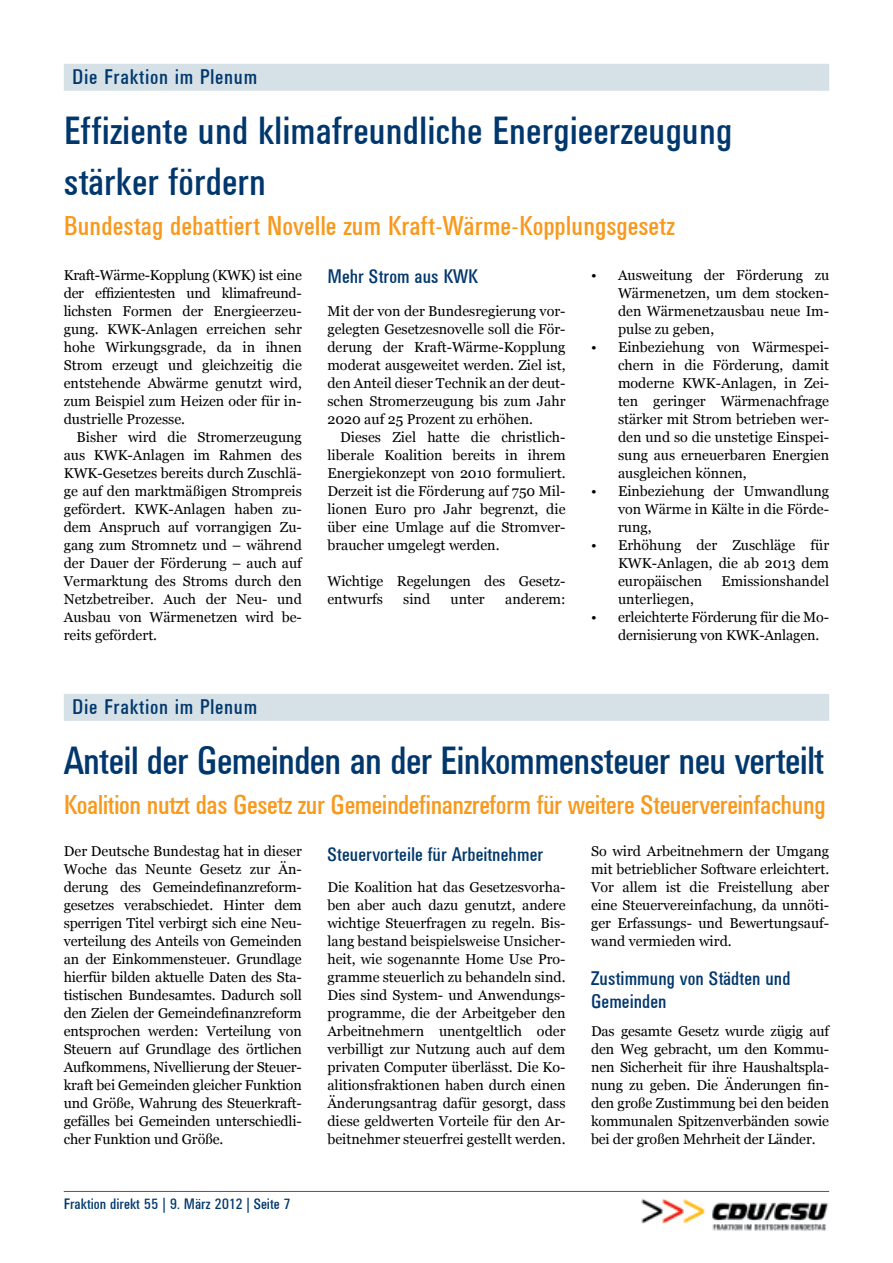
<style>
.page{position:relative;width:893px;height:1263px;background:#fff}
.page>*{position:absolute;margin:0;border:0;box-sizing:border-box;transform-origin:0 0}
.t1{font:39px/51px "Univers Condensed BSK";color:#00376d}
.t2{font:39px "Univers Condensed BSK";letter-spacing:-.02em;color:#00376d}
.t3{font:27px "Univers Condensed BSK";letter-spacing:-.015em;color:#f8991d}
.t4{font:21px "Univers Condensed BSK";letter-spacing:.03em;color:#00376d}
.t5{font:19.5px/22.5px "Univers Condensed BSK";color:#00376d}
.t6{font:15px "Univers Condensed BSK";color:#00376d}
.t7{font:14.25px/18px "Georgia";color:#000;text-align:justify}
</style>
<div class="page">
<img style="left:641px;top:1198px;width:188px;height:33px">
<hr style="left:64px;top:1191px;width:765px;height:1px;background:#58595b">
<div style="left:64px;top:64px;width:765px;height:27px;background:#d6e1e7"></div>
<div style="left:64px;top:694px;width:765px;height:27px;background:#d6e1e7"></div>
<h3 class="t4" style="left:72px;top:66px;width:186px">Die Fraktion im Plenum</h3>
<h1 class="t1" style="left:64px;top:106px;width:670px">Effiziente und klimafreundliche Energieerzeugung stärker fördern</h1>
<h2 class="t3" style="left:64px;top:211px;width:612px">Bundestag debattiert Novelle zum Kraft-Wärme-Kopplungsgesetz</h2>
<p class="t7" style="left:64px;top:266px;width:240px">Kraft-Wärme-Kopplung (KWK) ist eine der effizientesten und klimafreund&shy;lichsten Formen der Energieerzeu&shy;gung. KWK-Anlagen erreichen sehr hohe Wirkungsgrade, da in ihnen Strom erzeugt und gleichzeitig die entstehende Abwärme genutzt wird, zum Beispiel zum Heizen oder für in&shy;dustrielle Prozesse.</p>
<p class="t7" style="left:64px;top:428px;width:240px;text-indent:13px">Bisher wird die Stromerzeugung aus KWK-Anlagen im Rahmen des KWK-Gesetzes bereits durch Zuschlä&shy;ge auf den marktmäßigen Strompreis gefördert. KWK-Anlagen haben zu&shy;dem Anspruch auf vorrangigen Zu&shy;gang zum Stromnetz und – während der Dauer der Förderung – auch auf Vermarktung des Stroms durch den Netzbetreiber. Auch der Neu- und Ausbau von Wärmenetzen wird be&shy;reits gefördert.</p>
<h3 class="t5" style="left:327px;top:265px;width:152px">Mehr Strom aus KWK</h3>
<p class="t7" style="left:327px;top:302px;width:240px">Mit der von der Bundesregierung vor&shy;gelegten Gesetzesnovelle soll die För&shy;derung der Kraft-Wärme-Kopplung moderat ausgeweitet werden. Ziel ist, den Anteil dieser Technik an der deut&shy;schen Stromerzeugung bis zum Jahr 2020 auf 25 Prozent zu erhöhen.</p>
<p class="t7" style="left:327px;top:428px;width:240px;text-indent:13px">Dieses Ziel hatte die christlich&shy;liberale Koalition bereits in ihrem Energiekonzept von 2010 formuliert.<br>Derzeit ist die Förderung auf 750 Mil&shy;lionen Euro pro Jahr begrenzt, die über eine Umlage auf die Stromver&shy;braucher umgelegt werden.</p>
<p class="t7" style="left:327px;top:572px;width:240px">Wichtige Regelungen des Gesetz&shy;entwurfs</p>
<p class="t7" style="left:403px;top:590px;width:28px">sind</p>
<p class="t7" style="left:451px;top:590px;width:36px">unter</p>
<p class="t7" style="left:505px;top:590px;width:62px">anderem:</p>
<p class="t7" style="left:618px;top:266px;width:213px;text-indent:-27px">• Ausweitung der Förderung zu Wärmenetzen, um dem stocken&shy;den Wärmenetzausbau neue Im&shy;pulse zu geben,</p>
<p class="t7" style="left:618px;top:338px;width:213px;text-indent:-27px">• Einbeziehung von Wärmespei&shy;chern in die Förderung, damit moderne KWK-Anlagen, in Zei&shy;ten geringer Wärmenachfrage stärker mit Strom betrieben wer&shy;den und so die unstetige Einspei&shy;sung aus erneuerbaren Energien ausgleichen können,</p>
<p class="t7" style="left:618px;top:482px;width:213px;text-indent:-27px">• Einbeziehung der Umwandlung von Wärme in Kälte in die Förde&shy;rung,</p>
<p class="t7" style="left:618px;top:536px;width:213px;text-indent:-27px">• Erhöhung der Zuschläge für KWK-Anlagen, die ab 2013 dem europäischen</p>
<p class="t7" style="left:721px;top:572px;width:109px">Emissionshandel</p>
<p class="t7" style="left:618px;top:590px;width:77px">unterliegen,</p>
<p class="t7" style="left:618px;top:608px;width:213px;text-indent:-27px">• erleichterte Förderung für die Mo&shy;dernisierung von KWK-Anlagen.</p>
<h3 class="t4" style="left:72px;top:696px;width:186px">Die Fraktion im Plenum</h3>
<h1 class="t2" style="left:64px;top:739px;width:762px">Anteil der Gemeinden an der Einkommensteuer neu verteilt</h1>
<h2 class="t3" style="left:64px;top:790px;width:763px">Koalition nutzt das Gesetz zur Gemeindefinanzreform für weitere Steuervereinfachung</h2>
<h3 class="t5" style="left:327px;top:843px;width:217px">Steuervorteile für Arbeitnehmer</h3>
<p class="t7" style="left:327px;top:878px;width:240px">Die Koalition hat das Gesetzesvorha&shy;ben aber auch dazu genutzt, andere wichtige Steuerfragen zu regeln. Bis&shy;lang bestand beispielsweise Unsicher&shy;heit, wie sogenannte Home Use Pro&shy;gramme steuerlich zu behandeln sind.<br>Dies sind System- und Anwendungs&shy;programme, die der Arbeitgeber den Arbeitnehmern unentgeltlich oder verbilligt zur Nutzung auch auf dem privaten Computer überlässt. Die Ko&shy;alitionsfraktionen haben durch einen Änderungsantrag dafür gesorgt, dass diese geldwerten Vorteile für den Ar&shy;beitnehmer steuerfrei gestellt werden.</p>
<p class="t7" style="left:591px;top:842px;width:240px">So wird Arbeitnehmern der Umgang mit betrieblicher Software erleichtert.<br>Vor allem ist die Freistellung aber eine Steuervereinfachung, da unnöti&shy;ger Erfassungs- und Bewertungsauf&shy;wand vermieden wird.</p>
<h3 class="t5" style="left:591px;top:968px;width:201px">Zustimmung von Städten und<br>Gemeinden</h3>
<p class="t7" style="left:591px;top:1022px;width:240px">Das gesamte Gesetz wurde zügig auf den Weg gebracht, um den Kommu&shy;nen Sicherheit für ihre Haushaltspla&shy;nung zu geben. Die Änderungen fin&shy;den große Zustimmung bei den beiden kommunalen Spitzenverbänden sowie bei der großen Mehrheit der Länder.</p>
<p class="t7" style="left:64px;top:842px;width:240px">Der Deutsche Bundestag hat in dieser Woche das Neunte Gesetz zur Än&shy;derung des Gemeindefinanzreform&shy;gesetzes verabschiedet. Hinter dem sperrigen Titel verbirgt sich eine Neu&shy;verteilung des Anteils von Gemeinden an der Einkommensteuer. Grundlage hierfür bilden aktuelle Daten des Sta&shy;tistischen Bundesamtes. Dadurch soll den Zielen der Gemeindefinanzreform entsprochen werden: Verteilung von Steuern auf Grundlage des örtlichen Aufkommens, Nivellierung der Steuer&shy;kraft bei Gemeinden gleicher Funktion und Größe, Wahrung des Steuerkraft&shy;gefälles bei Gemeinden unterschiedli&shy;cher Funktion und Größe.</p>
<p class="t6" style="left:64px;top:1196px;width:229px">Fraktion direkt 55 | 9. März 2012 | Seite 7</p>
</div>
